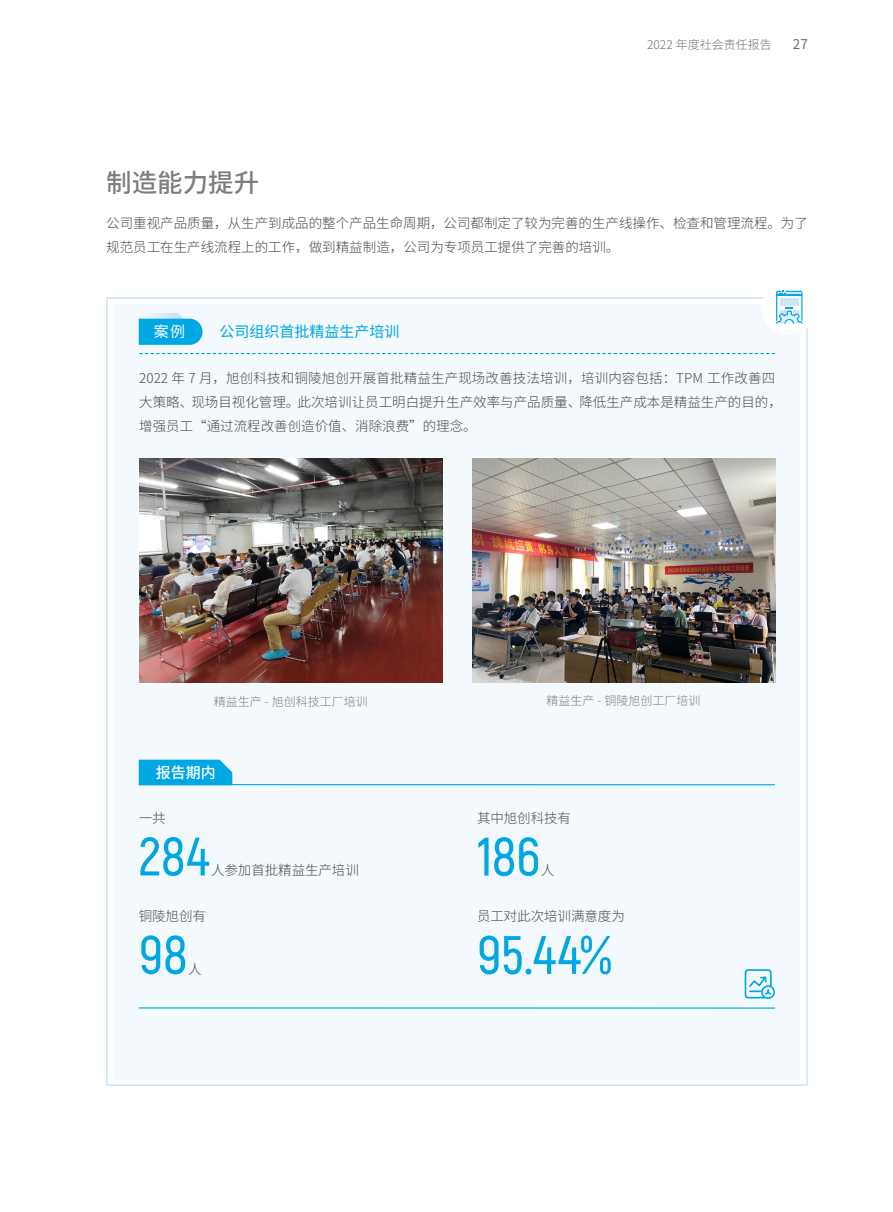
<style>
.page{position:relative;width:893px;height:1212px;background:#fff}
.page>*{position:absolute;margin:0;border:0;box-sizing:border-box;transform-origin:0 0}
.t1{font:600 54px "Akrobat";letter-spacing:-.005em;color:#00a7e2}
.t2{font:500 25.5px "Source Han Sans CN";color:#7d7d7d}
.t3{font:15px "Source Han Sans CN";color:#00a7e2}
.t4{font:500 15px "Source Han Sans CN";color:#fff}
.t5{font:15px "Source Han Sans CN";color:#fff}
.t6{font:300 13.5px/24px "Source Han Sans CN";color:#4c4948}
.t7{font:13.5px "Source Han Sans CN";color:#727171}
.t8{font:300 12px "Source Han Sans CN";color:#7d7d7d}
.t9{font:300 12px "Source Han Sans CN";color:#727171}
</style>
<div class="page">
<div style="left:113px;top:304px;width:688px;height:775px;background:#f3f9fd"></div>
<div style="left:762px;top:280px;width:55px;height:55px;background:#fff;border-radius:50%"></div>
<svg style="left:139px;top:353px;width:636px;height:1px"></svg>
<svg style="left:139px;top:313px;width:64px;height:32px;background:#33b7e7"></svg>
<svg style="left:776px;top:291px;width:26px;height:33px"></svg>
<img style="left:139px;top:458px;width:303px;height:224px">
<img style="left:472px;top:458px;width:303px;height:225px">
<hr style="left:139px;top:784px;width:636px;height:1px;background:#00a7e2">
<div style="left:139px;top:760px;width:93px;height:24px;background:#00a7e2"></div>
<hr style="left:139px;top:1007px;width:636px;height:1px;background:#00a7e2">
<svg style="left:745px;top:969px;width:30px;height:30px"></svg>
<p class="t9" style="left:647px;top:38px;width:126px">2022 年度社会责任报告</p>
<p class="t7" style="left:793px;top:37px;width:16px">27</p>
<h2 class="t2" style="left:106px;top:169px;width:154px">制造能力提升</h2>
<p class="t6" style="left:106px;top:212px;width:703px">公司重视产品质量，从生产到成品的整个产品生命周期，公司都制定了较为完善的生产线操作、检查和管理流程。为了规范员工在生产线流程上的工作，做到精益制造，公司为专项员工提供了完善的培训。</p>
<p class="t5" style="left:154px;top:323px;width:33px">案例</p>
<p class="t3" style="left:220px;top:323px;width:182px">公司组织首批精益生产培训</p>
<p class="t6" style="left:139px;top:366px;width:644px">2022 年 7 月，旭创科技和铜陵旭创开展首批精益生产现场改善技法培训，培训内容包括：TPM 工作改善四大策略、现场目视化管理。此次培训让员工明白提升生产效率与产品质量、降低生产成本是精益生产的目的，增强员工“通过流程改善创造价值、消除浪费”的理念。</p>
<p class="t8" style="left:214px;top:695px;width:155px">精益生产 - 旭创科技工厂培训</p>
<p class="t8" style="left:547px;top:694px;width:155px">精益生产 - 铜陵旭创工厂培训</p>
<p class="t4" style="left:156px;top:764px;width:62px">报告期内</p>
<p class="t6" style="left:139px;top:806px;width:28px">一共</p>
<h1 class="t1" style="left:139px;top:824px;width:72px">284</h1>
<p class="t6" style="left:211px;top:858px;width:149px">人参加首批精益生产培训</p>
<p class="t6" style="left:139px;top:904px;width:69px">铜陵旭创有</p>
<h1 class="t1" style="left:139px;top:922px;width:50px">98</h1>
<p class="t6" style="left:188px;top:957px;width:15px">人</p>
<p class="t6" style="left:477px;top:806px;width:96px">其中旭创科技有</p>
<h1 class="t1" style="left:477px;top:824px;width:64px">186</h1>
<p class="t6" style="left:541px;top:858px;width:15px">人</p>
<p class="t6" style="left:477px;top:904px;width:149px">员工对此次培训满意度为</p>
<h1 class="t1" style="left:477px;top:922px;width:136px">95.44%</h1>
</div>
